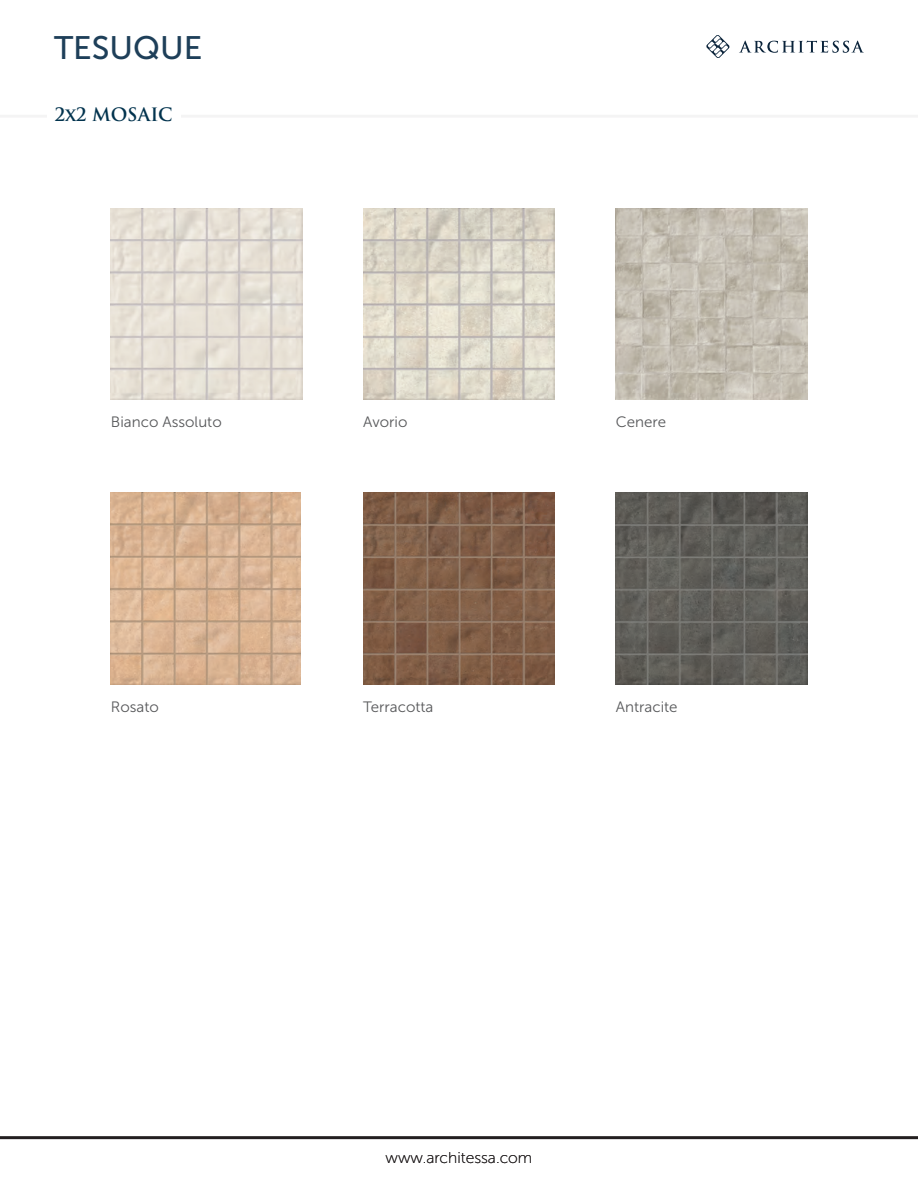
<style>
.page{position:relative;width:918px;height:1188px;background:#fff}
.page>*{position:absolute;margin:0;border:0;box-sizing:border-box;transform-origin:0 0}
.t1{font:32.4px "Museo Sans 500";color:#1e3f59}
.t2{font:600 18px "Trajan Pro 3";color:#02334e}
.t3{font:15.6px "Museo Sans 100";color:#231f20}
.t4{font:15px "Museo Sans 300";color:#57585a}
</style>
<div class="page">
<svg style="left:706px;top:35px;width:24px;height:23px"></svg>
<svg style="left:739px;top:41px;width:125px;height:12px"></svg>
<hr style="left:0;top:1136px;width:918px;height:3px;background:#231f20">
<img style="left:111px;top:208px;width:191px;height:191px">
<img style="left:363px;top:208px;width:192px;height:191px">
<img style="left:616px;top:208px;width:191px;height:192px">
<img style="left:111px;top:493px;width:190px;height:191px">
<img style="left:363px;top:493px;width:192px;height:191px">
<img style="left:616px;top:493px;width:191px;height:191px">
<hr style="left:0;top:115px;width:918px;height:3px;background:#231f20">
<div style="left:47px;top:102px;width:133px;height:24px;background:#fff"></div>
<h1 class="t1" style="left:54px;top:30px;width:150px">TESUQUE</h1>
<p class="t2" style="left:55px;top:101px;width:120px">2x2 MOSAIC</p>
<p class="t4" style="left:111px;top:414px;width:112px">Bianco Assoluto</p>
<p class="t4" style="left:363px;top:414px;width:46px">Avorio</p>
<p class="t4" style="left:616px;top:414px;width:52px">Cenere</p>
<p class="t4" style="left:111px;top:698px;width:49px">Rosato</p>
<p class="t4" style="left:363px;top:698px;width:72px">Terracotta</p>
<p class="t4" style="left:616px;top:698px;width:63px">Antracite</p>
<p class="t3" style="left:386px;top:1149px;width:148px">www.architessa.com</p>
</div>
